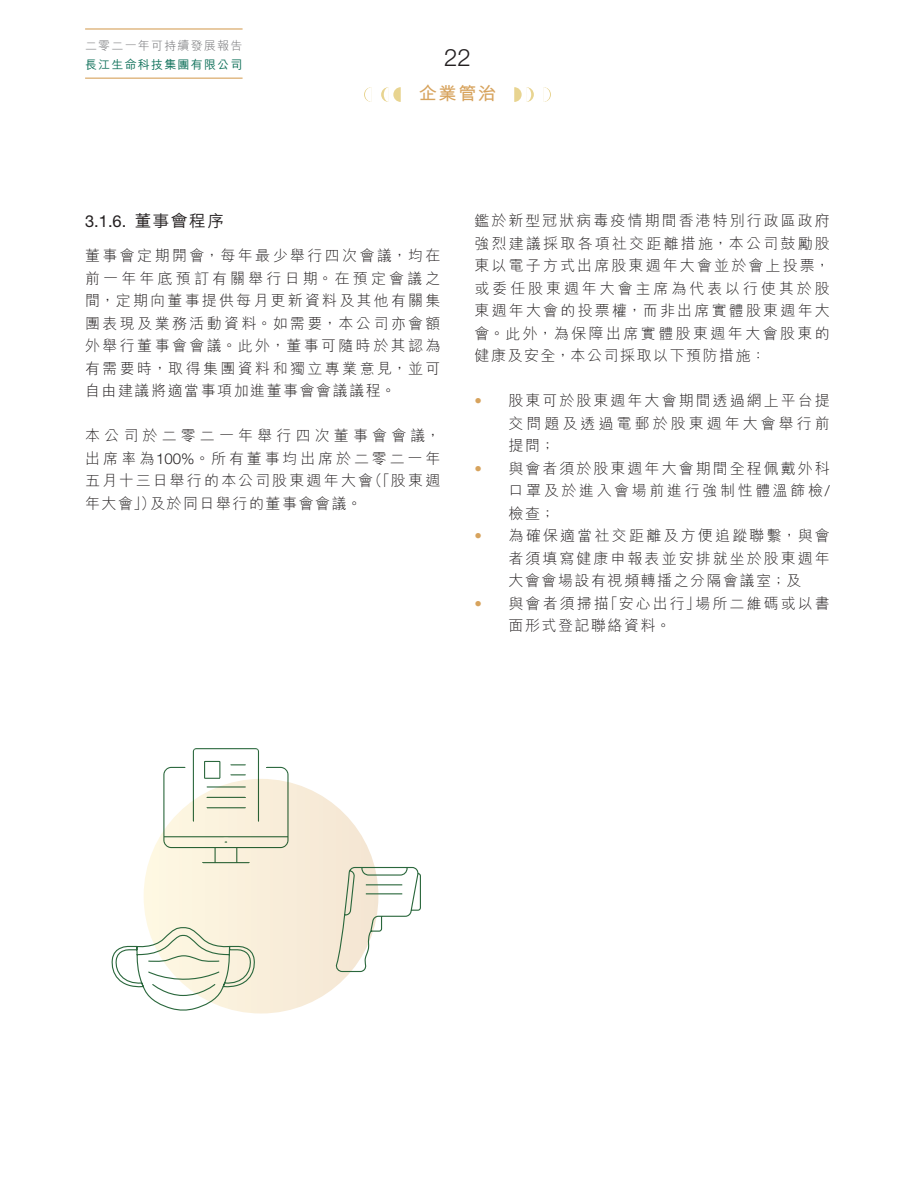
<style>
.page{position:relative;width:915px;height:1191px;background:#fff}
.page>*{position:absolute;margin:0;border:0;box-sizing:border-box;transform-origin:0 0}
.t1{font:300 24px "Helvetica Neue LT Std";color:#231f20}
.t2{font:700 18px "M Hei HK";color:#d7a35d}
.t3{font:16.5px "Helvetica Neue LT Std";color:#231f20}
.t4{font:300 15px/22.5px "M Hei HK";letter-spacing:.135em;color:#231f20;text-align:justify}
.t5{font:300 12px "M Hei HK";letter-spacing:.1em;color:#6c6d70}
.t6{font:500 12px "M Hei HK";letter-spacing:.1em;color:#0b6e57}
.s1{font-family:"M Hei HK";font-weight:500}
.s2{font-family:"Helvetica Neue LT Std"}
.s3{font-family:"Helvetica Neue LT Std";color:#d7a35d}
</style>
<div class="page">
<hr style="left:85px;top:28px;width:157px;height:2px;background:#d7a35d">
<hr style="left:85px;top:78px;width:157px;height:1px;background:#d7a35d">
<svg style="left:381px;top:87px;width:19px;height:15px"></svg>
<svg style="left:364px;top:87px;width:7px;height:15px"></svg>
<svg style="left:514px;top:87px;width:19px;height:15px"></svg>
<svg style="left:543px;top:87px;width:7px;height:15px"></svg>
<div style="left:144px;top:779px;width:234px;height:234px;background:#f8ecd9;border-radius:117px"></div>
<svg style="left:335px;top:866px;width:86px;height:106px"></svg>
<svg style="left:158px;top:748px;width:136px;height:120px"></svg>
<div style="left:226px;top:760px;width:24px;height:9px;border:4px solid #fff;border-radius:2px"></div>
<div style="left:226px;top:770px;width:24px;height:9px;border:4px solid #fff;border-radius:2px"></div>
<div style="left:202px;top:782px;width:48px;height:9px;border:4px solid #fff;border-radius:2px"></div>
<div style="left:202px;top:793px;width:48px;height:8px;border:4px solid #fff;border-radius:2px"></div>
<div style="left:202px;top:803px;width:48px;height:9px;border:4px solid #fff;border-radius:2px"></div>
<svg style="left:111px;top:926px;width:144px;height:86px"></svg>
<p class="t5" style="left:85px;top:40px;width:159px">二零二一年可持續發展報告</p>
<p class="t6" style="left:85px;top:55px;width:159px">長江生命科技集團有限公司</p>
<h1 class="t1" style="left:444px;top:42px;width:28px">22</h1>
<p class="t2" style="left:418px;top:80px;width:79px">企業管治</p>
<p class="t3" style="left:85px;top:212px;width:140px">3.1.6. <span class="s1">董事會程序</span></p>
<p class="t4" style="left:85px;top:244px;width:357px">董事會定期開會，每年最少舉行四次會議，均在前一年年底預訂有關舉行日期。在預定會議之間，定期向董事提供每月更新資料及其他有關集團表現及業務活動資料。如需要，本公司亦會額外舉行董事會會議。此外，董事可隨時於其認為有需要時，取得集團資料和獨立專業意見，並可自由建議將適當事項加進董事會會議議程。</p>
<p class="t4" style="left:85px;top:424px;width:357px">本公司於二零二一年舉行四次董事會會議，出席率為<span class="s2">100%</span>。所有董事均出席於二零二一年五月十三日舉行的本公司股東週年大會（「股東週年大會」）及於同日舉行的董事會會議。</p>
<p class="t4" style="left:474px;top:209px;width:357px">鑑於新型冠狀病毒疫情期間香港特別行政區政府強烈建議採取各項社交距離措施，本公司鼓勵股東以電子方式出席股東週年大會並於會上投票，或委任股東週年大會主席為代表以行使其於股東週年大會的投票權，而非出席實體股東週年大會。此外，為保障出席實體股東週年大會股東的健康及安全，本公司採取以下預防措施：</p>
<p class="t4" style="left:508px;top:389px;width:322px;text-indent:-34px"><span class="s3">•</span> 股東可於股東週年大會期間透過網上平台提交問題及透過電郵於股東週年大會舉行前提問；</p>
<p class="t4" style="left:508px;top:457px;width:323px;text-indent:-34px"><span class="s3">•</span> 與會者須於股東週年大會期間全程佩戴外科口罩及於進入會場前進行強制性體溫篩檢<span class="s2">/</span>檢查；</p>
<p class="t4" style="left:508px;top:524px;width:323px;text-indent:-34px"><span class="s3">•</span> 為確保適當社交距離及方便追蹤聯繫，與會者須填寫健康申報表並安排就坐於股東週年大會會場設有視頻轉播之分隔會議室；及</p>
<p class="t4" style="left:508px;top:592px;width:323px;text-indent:-34px"><span class="s3">•</span> 與會者須掃描「安心出行」場所二維碼或以書面形式登記聯絡資料。</p>
</div>
